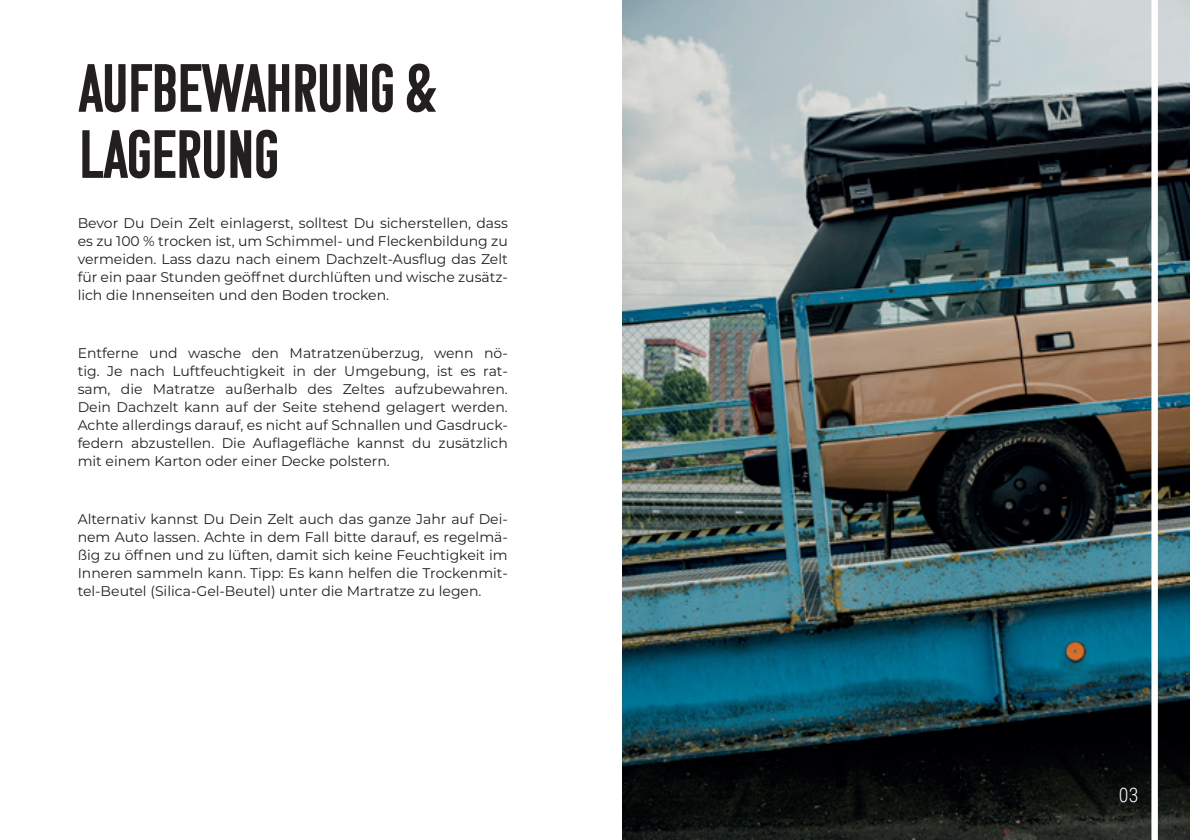
<style>
.page{position:relative;width:1191px;height:840px;background:#fff}
.page>*{position:absolute;margin:0;border:0;box-sizing:border-box;transform-origin:0 0}
.t1{font:68px/66px "Komu B";color:#231f20}
.t2{font:300 20px "Roboto Condensed";color:#fff}
.t3{font:14px/18px "Montserrat";color:#231f20;text-align:justify}
</style>
<div class="page">
<img style="left:622px;top:0;width:567px;height:839px">
<div style="left:1151px;top:0;width:6px;height:839px;background:#fff"></div>
<h1 class="t1" style="left:79px;top:54px;width:358px">AUFBEWAHRUNG &amp;<br>LAGERUNG</h1>
<p class="t3" style="left:78px;top:214px;width:432px">Bevor Du Dein Zelt einlagerst, solltest Du sicherstellen, dass es zu 100 % trocken ist, um Schimmel- und Fleckenbildung zu vermeiden. Lass dazu nach einem Dachzelt-Ausflug das Zelt für ein paar Stunden geöffnet durchlüften und wische zusätz&shy;lich die Innenseiten und den Boden trocken.</p>
<p class="t3" style="left:78px;top:343px;width:432px">Entferne und wasche den Matratzenüberzug, wenn nö&shy;tig. Je nach Luftfeuchtigkeit in der Umgebung, ist es rat&shy;sam, die Matratze außerhalb des Zeltes aufzubewahren.<br>Dein Dachzelt kann auf der Seite stehend gelagert werden.<br>Achte allerdings darauf, es nicht auf Schnallen und Gasdruck&shy;federn abzustellen. Die Auflagefläche kannst du zusätzlich mit einem Karton oder einer Decke polstern.</p>
<p class="t3" style="left:78px;top:509px;width:432px">Alternativ kannst Du Dein Zelt auch das ganze Jahr auf Dei&shy;nem Auto lassen. Achte in dem Fall bitte darauf, es regelmä&shy;ßig zu öffnen und zu lüften, damit sich keine Feuchtigkeit im Inneren sammeln kann. Tipp: Es kann helfen die Trockenmit&shy;tel-Beutel (Silica-Gel-Beutel) unter die Martratze zu legen.</p>
<h2 class="t2" style="left:1118px;top:780px;width:21px">03</h2>
</div>
